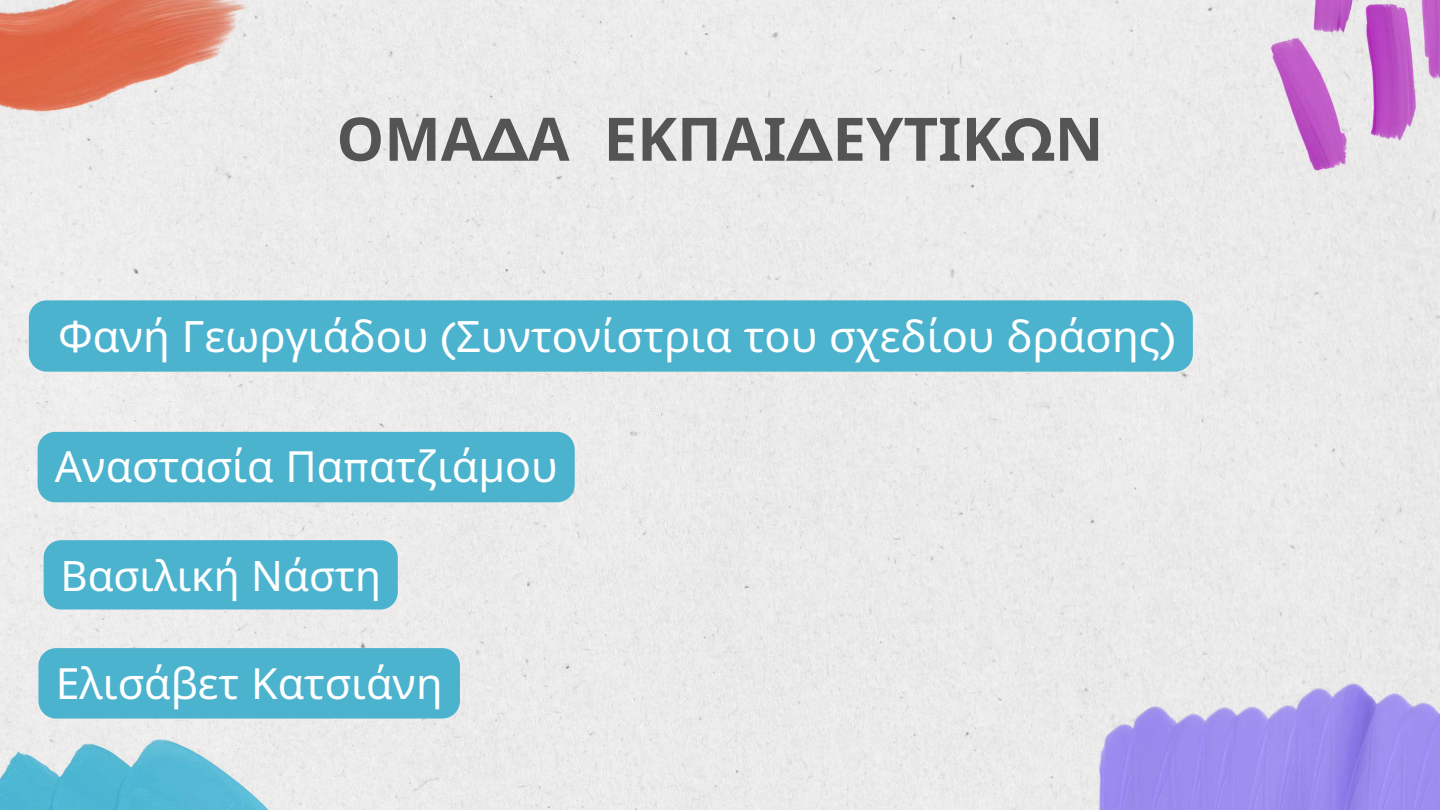
<style>
.page{position:relative;width:1440px;height:810px;background:#ecebea}
.page>*{position:absolute;margin:0;border:0;box-sizing:border-box;transform-origin:0 0}
.t1{font:700 60px "Noto Sans";color:#545454}
.t2{font:43.3px "Noto Sans";color:#fff}
.t3{font:43px "Noto Sans";color:#fff}
.t4{font:42px "Noto Sans";color:#fff}
.s1{font-family:"Montserrat"}
.s2{font-family:"Quicksand";font-weight:500}
</style>
<div class="page">
<img style="left:0;top:740px;width:282px;height:70px">
<img style="left:1098px;top:683px;width:342px;height:127px">
<img style="left:1272px;top:0;width:168px;height:176px">
<div style="left:29px;top:300px;width:1164px;height:72px;background:#4cb3ce"></div>
<div style="left:38px;top:432px;width:537px;height:70px;background:#4cb3ce;border-radius:18px"></div>
<div style="left:44px;top:540px;width:354px;height:69px;background:#4cb3ce;border-radius:17px"></div>
<img style="left:0;top:0;width:250px;height:111px">
<div style="left:38px;top:648px;width:422px;height:71px;background:#4cb3ce;border-radius:18px"></div>
<h1 class="t1" style="left:336px;top:97px;width:768px">ΟΜΑ<span class="s1">Δ</span>Α ΕΚΠΑΙ<span class="s1">Δ</span>ΕΥΤΙΚ<span class="s1">Ω</span>Ν</h1>
<p class="t2" style="left:58px;top:305px;width:1119px">Φανή Γεωργιάδου <span class="s2">(</span>Συντονίστρια του σχεδίου δράσης<span class="s2">)</span></p>
<p class="t3" style="left:55px;top:436px;width:504px">Αναστασία Πα<span class="s2">π</span>ατζιάμου</p>
<p class="t4" style="left:60px;top:546px;width:322px">Βασιλική Νάστη</p>
<p class="t3" style="left:56px;top:653px;width:389px">Ελισάβετ Κατσιάνη</p>
</div>
